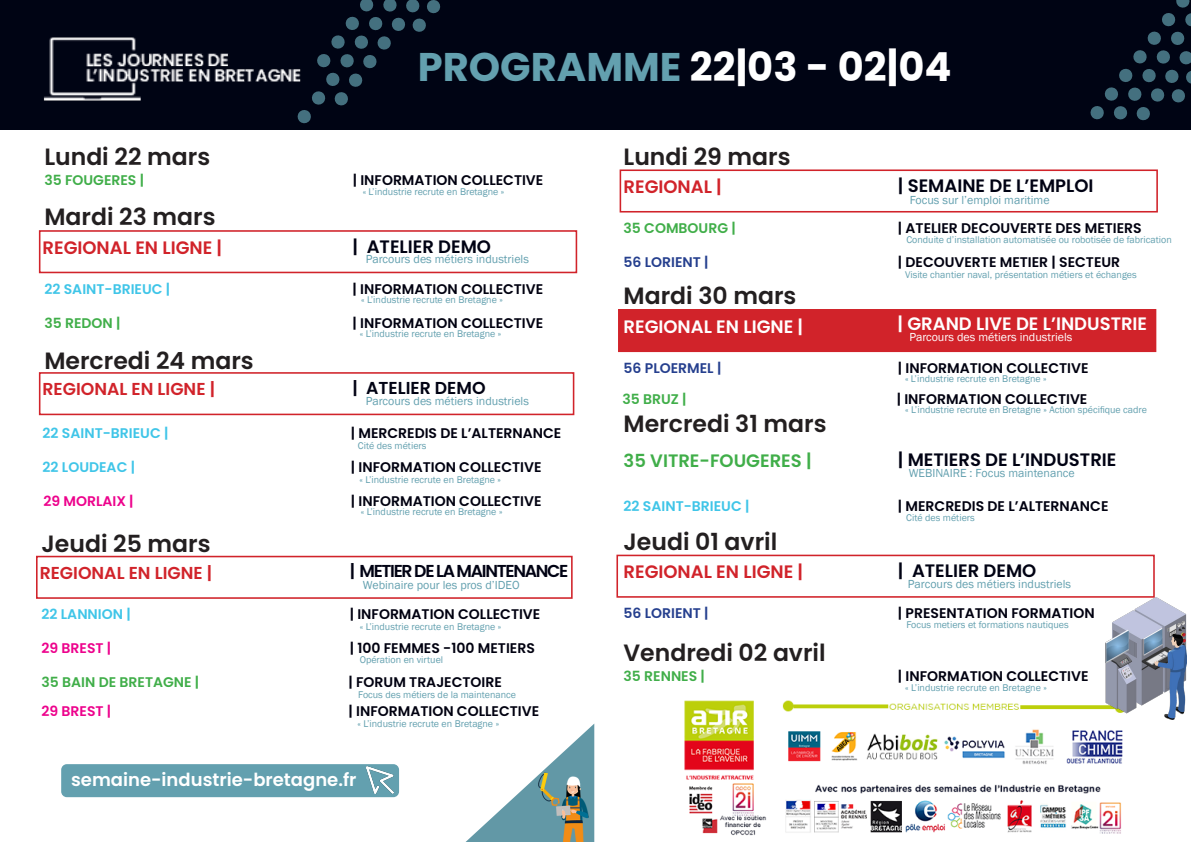
<style>
.page{position:relative;width:1191px;height:842px;background:#fff}
.page>*{position:absolute;margin:0;border:0;box-sizing:border-box;transform-origin:0 0}
.t1{font:700 40px "Poppins";color:#fff}
.t2{font:600 23.6px "Poppins";color:#231f20}
.t3{font:600 18px "Poppins";color:#fff}
.t4{font:600 18px "Poppins";color:#000213}
.t5{font:600 18px "Poppins";color:#d1232a}
.t6{font:600 18px "Poppins";color:#40ae49}
.t7{font:600 17.3px "Poppins";color:#d1232a}
.t8{font:600 17.3px "Poppins";letter-spacing:-.075em;color:#000213}
.t9{font:600 17.3px "Poppins";color:#000213}
.t10{font:600 14px "Poppins";color:#000110}
.t11{font:600 14px "Poppins";color:#3fc5e8}
.t12{font:600 14px "Poppins";color:#40ae49}
.t13{font:600 14px "Poppins";color:#253f8e}
.t14{font:600 14px "Poppins";color:#ed028c}
.t15{font:12px "Franklin Gothic";color:#63a0af}
.t16{font:12px "Franklin Gothic";color:#fff}
.t17{font:10px "Franklin Gothic";color:#63a0af}
.s1{color:#63a0af}
</style>
<div class="page">
<div style="left:0;top:0;width:1191px;height:130px;background:#000414"></div>
<img style="left:43px;top:37px;width:254px;height:64px">
<svg style="left:297px;top:0;width:144px;height:124px"></svg>
<svg style="left:1090px;top:0;width:101px;height:121px"></svg>
<div style="left:39px;top:230px;width:538px;height:43px;border:2px solid #d1232a"></div>
<div style="left:39px;top:372px;width:535px;height:43px;border:2px solid #d1232a"></div>
<div style="left:36px;top:556px;width:536px;height:43px;border:2px solid #d1232a"></div>
<div style="left:61px;top:764px;width:338px;height:33px;background:#63a0af;border-radius:6px"></div>
<img style="left:366px;top:766px;width:28px;height:28px">
<svg style="left:465px;top:724px;width:129px;height:118px"></svg>
<img style="left:530px;top:773px;width:65px;height:69px">
<div style="left:619px;top:169px;width:538px;height:44px;border:2px solid #d1232a"></div>
<div style="left:618px;top:309px;width:538px;height:43px;background:#d1232a"></div>
<div style="left:616px;top:555px;width:538px;height:43px;border:2px solid #d1232a"></div>
<img style="left:684px;top:693px;width:439px;height:143px">
<img style="left:1106px;top:598px;width:80px;height:121px">
<p class="t2" style="left:44px;top:143px;width:167px">Lundi 22 mars</p>
<p class="t1" style="left:418px;top:44px;width:535px"><span class="s1">PROGRAMME</span> 22|03 - 02|04</p>
<p class="t2" style="left:623px;top:143px;width:169px">Lundi 29 mars</p>
<p class="t12" style="left:44px;top:172px;width:101px">35 FOUGERES |</p>
<p class="t10" style="left:353px;top:172px;width:192px">| INFORMATION COLLECTIVE</p>
<p class="t17" style="left:363px;top:185px;width:143px">« L’industrie recrute en Bretagne »</p>
<p class="t2" style="left:44px;top:203px;width:173px">Mardi 23 mars</p>
<p class="t5" style="left:43px;top:237px;width:181px">REGIONAL EN LIGNE |</p>
<p class="t4" style="left:353px;top:236px;width:140px">| ATELIER DEMO</p>
<p class="t15" style="left:366px;top:252px;width:165px">Parcours des métiers industriels</p>
<p class="t11" style="left:44px;top:281px;width:127px">22 SAINT-BRIEUC |</p>
<p class="t10" style="left:353px;top:281px;width:192px">| INFORMATION COLLECTIVE</p>
<p class="t17" style="left:361px;top:294px;width:143px">« L’industrie recrute en Bretagne »</p>
<p class="t12" style="left:44px;top:315px;width:78px">35 REDON |</p>
<p class="t10" style="left:353px;top:315px;width:192px">| INFORMATION COLLECTIVE</p>
<p class="t17" style="left:360px;top:328px;width:143px">« L’industrie recrute en Bretagne »</p>
<p class="t2" style="left:44px;top:347px;width:211px">Mercredi 24 mars</p>
<p class="t7" style="left:43px;top:379px;width:174px">REGIONAL EN LIGNE |</p>
<p class="t9" style="left:353px;top:378px;width:134px">| ATELIER DEMO</p>
<p class="t15" style="left:366px;top:394px;width:165px">Parcours des métiers industriels</p>
<p class="t11" style="left:43px;top:425px;width:127px">22 SAINT-BRIEUC |</p>
<p class="t10" style="left:351px;top:425px;width:212px">| MERCREDIS DE L’ALTERNANCE</p>
<p class="t17" style="left:358px;top:440px;width:70px">Cité des métiers</p>
<p class="t11" style="left:43px;top:459px;width:94px">22 LOUDEAC |</p>
<p class="t10" style="left:351px;top:459px;width:192px">| INFORMATION COLLECTIVE</p>
<p class="t17" style="left:359px;top:474px;width:143px">« L’industrie recrute en Bretagne »</p>
<p class="t14" style="left:43px;top:493px;width:92px">29 MORLAIX |</p>
<p class="t10" style="left:351px;top:493px;width:192px">| INFORMATION COLLECTIVE</p>
<p class="t17" style="left:361px;top:506px;width:143px">« L’industrie recrute en Bretagne »</p>
<p class="t2" style="left:41px;top:530px;width:171px">Jeudi 25 mars</p>
<p class="t7" style="left:40px;top:563px;width:174px">REGIONAL EN LIGNE |</p>
<p class="t8" style="left:350px;top:561px;width:220px">| METIER DE LA MAINTENANCE</p>
<p class="t15" style="left:363px;top:577px;width:158px">Webinaire pour les pros d’IDEO</p>
<p class="t11" style="left:41px;top:606px;width:91px">22 LANNION |</p>
<p class="t10" style="left:350px;top:606px;width:192px">| INFORMATION COLLECTIVE</p>
<p class="t17" style="left:360px;top:621px;width:143px">« L’industrie recrute en Bretagne »</p>
<p class="t14" style="left:41px;top:640px;width:71px">29 BREST |</p>
<p class="t10" style="left:350px;top:640px;width:187px">| 100 FEMMES -100 METIERS</p>
<p class="t17" style="left:360px;top:653px;width:85px">Opération en virtuel</p>
<p class="t17" style="left:358px;top:689px;width:159px">Focus des métiers de la maintenance</p>
<p class="t12" style="left:41px;top:674px;width:159px">35 BAIN DE BRETAGNE |</p>
<p class="t10" style="left:348px;top:674px;width:155px">| FORUM TRAJECTOIRE</p>
<p class="t14" style="left:41px;top:703px;width:71px">29 BREST |</p>
<p class="t10" style="left:348px;top:703px;width:192px">| INFORMATION COLLECTIVE</p>
<p class="t17" style="left:357px;top:717px;width:143px">« L’industrie recrute en Bretagne »</p>
<p class="t3" style="left:71px;top:769px;width:287px">semaine-industrie-bretagne.fr</p>
<p class="t5" style="left:623px;top:176px;width:100px">REGIONAL |</p>
<p class="t4" style="left:898px;top:175px;width:197px">| SEMAINE DE L’EMPLOI</p>
<p class="t15" style="left:909px;top:192px;width:141px">Focus sur l’emploi maritime</p>
<p class="t12" style="left:623px;top:220px;width:114px">35 COMBOURG |</p>
<p class="t10" style="left:898px;top:220px;width:245px">| ATELIER DECOUVERTE DES METIERS</p>
<p class="t17" style="left:906px;top:233px;width:267px">Conduite d’installation automatisée ou robotisée de fabrication</p>
<p class="t13" style="left:623px;top:254px;width:87px">56 LORIENT |</p>
<p class="t10" style="left:898px;top:254px;width:224px">| DECOUVERTE METIER | SECTEUR</p>
<p class="t17" style="left:905px;top:268px;width:233px">Visite chantier naval, présentation métiers et échanges</p>
<p class="t3" style="left:623px;top:316px;width:181px">REGIONAL EN LIGNE |</p>
<p class="t3" style="left:897px;top:313px;width:251px">| GRAND LIVE DE L’INDUSTRIE</p>
<p class="t16" style="left:909px;top:329px;width:165px">Parcours des métiers industriels</p>
<p class="t2" style="left:623px;top:282px;width:174px">Mardi 30 mars</p>
<p class="t13" style="left:623px;top:360px;width:99px">56 PLOERMEL |</p>
<p class="t10" style="left:898px;top:360px;width:192px">| INFORMATION COLLECTIVE</p>
<p class="t17" style="left:905px;top:372px;width:143px">« L’industrie recrute en Bretagne »</p>
<p class="t2" style="left:623px;top:410px;width:204px">Mercredi 31 mars</p>
<p class="t12" style="left:622px;top:391px;width:66px">35 BRUZ |</p>
<p class="t10" style="left:896px;top:391px;width:192px">| INFORMATION COLLECTIVE</p>
<p class="t17" style="left:905px;top:404px;width:243px">« L’industrie recrute en Bretagne » Action spécifique cadre</p>
<p class="t6" style="left:623px;top:450px;width:189px">35 VITRE-FOUGERES |</p>
<p class="t4" style="left:898px;top:450px;width:220px">| METIERS DE L’INDUSTRIE</p>
<p class="t15" style="left:908px;top:466px;width:167px">WEBINAIRE : Focus maintenance</p>
<p class="t11" style="left:623px;top:498px;width:127px">22 SAINT-BRIEUC |</p>
<p class="t10" style="left:898px;top:498px;width:212px">| MERCREDIS DE L’ALTERNANCE</p>
<p class="t17" style="left:906px;top:511px;width:70px">Cité des métiers</p>
<p class="t2" style="left:623px;top:528px;width:155px">Jeudi 01 avril</p>
<p class="t5" style="left:623px;top:562px;width:181px">REGIONAL EN LIGNE |</p>
<p class="t4" style="left:898px;top:560px;width:140px">| ATELIER DEMO</p>
<p class="t15" style="left:908px;top:576px;width:165px">Parcours des métiers industriels</p>
<p class="t13" style="left:623px;top:605px;width:87px">56 LORIENT |</p>
<p class="t10" style="left:898px;top:605px;width:198px">| PRESENTATION FORMATION</p>
<p class="t17" style="left:906px;top:619px;width:164px">Focus metiers et formations nautiques</p>
<p class="t2" style="left:623px;top:639px;width:204px">Vendredi 02 avril</p>
<p class="t12" style="left:623px;top:668px;width:83px">35 RENNES |</p>
<p class="t10" style="left:898px;top:668px;width:192px">| INFORMATION COLLECTIVE</p>
<p class="t17" style="left:905px;top:681px;width:143px">« L’industrie recrute en Bretagne »</p>
</div>
